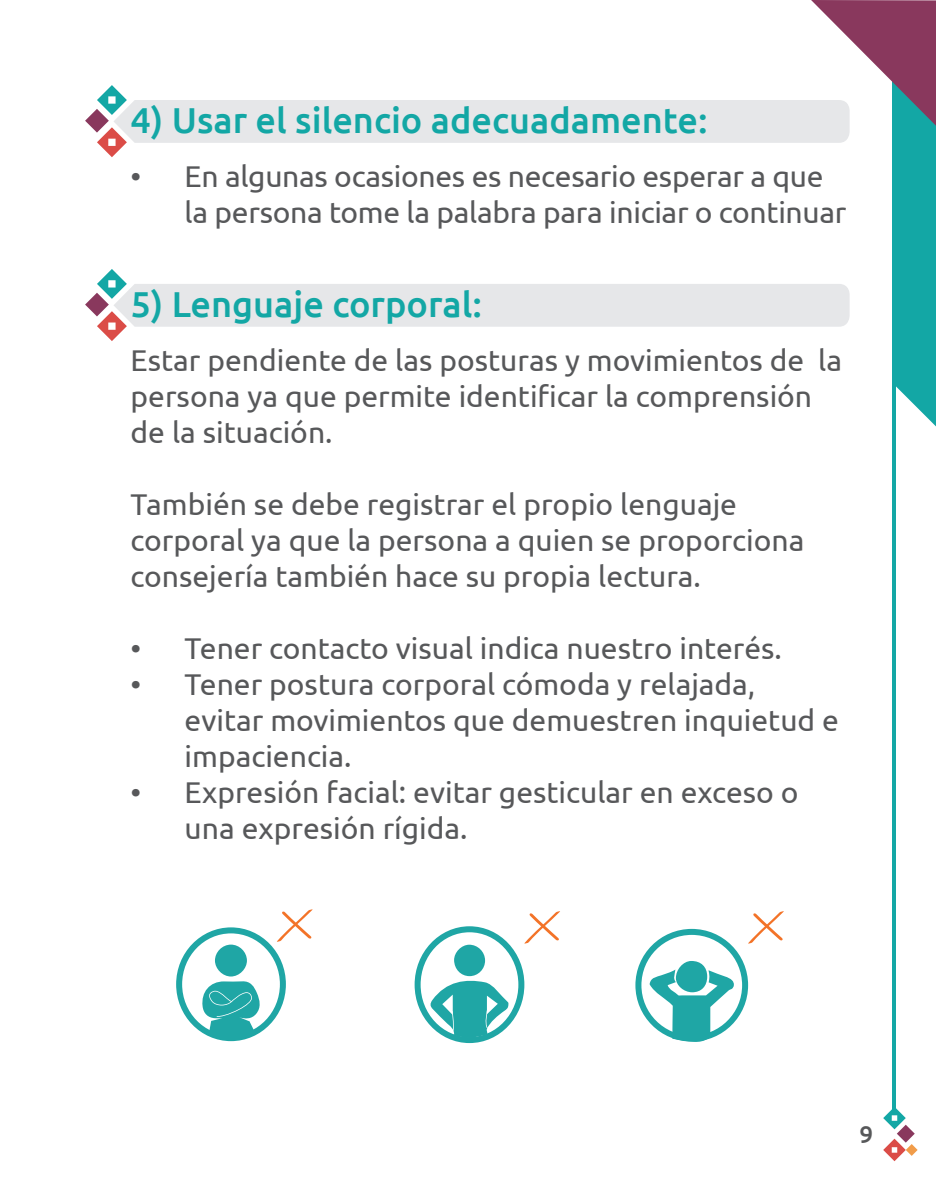
<style>
.page{position:relative;width:936px;height:1191px;background:#fff}
.page>*{position:absolute;margin:0;border:0;box-sizing:border-box;transform-origin:0 0}
.t1{font:500 36px "Ubuntu";color:#13a7a5}
.t2{font:30px/36px "Ubuntu";color:#57585a}
.t3{font:500 24px "Ubuntu";color:#57585a}
</style>
<div class="page">
<svg style="left:883px;top:1106px;width:34px;height:55px"></svg>
<hr style="left:892px;top:64px;width:3px;height:1045px;background:#13a7a5">
<svg style="left:85px;top:0;width:850px;height:426px"></svg>
<div style="left:176px;top:927px;width:110px;height:114px;border:6px solid #1fa6a5;border-radius:50%"></div>
<svg style="left:201px;top:944px;width:60px;height:94px"></svg>
<svg style="left:748px;top:911px;width:36px;height:33px"></svg>
<svg style="left:524px;top:911px;width:36px;height:33px"></svg>
<svg style="left:277px;top:909px;width:36px;height:33px"></svg>
<div style="left:414px;top:926px;width:110px;height:117px;border:6px solid #1fa6a5;border-radius:50%"></div>
<div style="left:454px;top:944px;width:31px;height:32px;background:#1fa6a5;border-radius:50%"></div>
<svg style="left:429px;top:980px;width:80px;height:58px"></svg>
<div style="left:635px;top:929px;width:113px;height:112px;border:6px solid #1fa6a5;border-radius:50%"></div>
<svg style="left:649px;top:969px;width:85px;height:73px"></svg>
<div style="left:675px;top:960px;width:32px;height:32px;background:#1fa6a5;border-radius:15px"></div>
<p class="t1" style="left:131px;top:97px;width:578px">4) Usar el silencio adecuadamente:</p>
<p class="t2" style="left:185px;top:157px;width:663px;text-indent:-54px">• En algunas ocasiones es necesario esperar a que la persona tome la palabra para iniciar o continuar</p>
<p class="t1" style="left:131px;top:281px;width:353px">5) Lenguaje corporal:</p>
<p class="t2" style="left:131px;top:341px;width:713px">Estar pendiente de las posturas y movimientos de la persona ya que permite identificar la comprensión de la situación.</p>
<p class="t2" style="left:131px;top:485px;width:675px">También se debe registrar el propio lenguaje corporal ya que la persona a quien se proporciona consejería también hace su propia lectura.</p>
<p class="t2" style="left:131px;top:629px;width:652px">• Tener contacto visual indica nuestro interés.</p>
<p class="t2" style="left:185px;top:665px;width:655px;text-indent:-54px">• Tener postura corporal cómoda y relajada, evitar movimientos que demuestren inquietud e impaciencia.</p>
<p class="t2" style="left:185px;top:773px;width:615px;text-indent:-54px">• Expresión facial: evitar gesticular en exceso o una expresión rígida.</p>
<p class="t3" style="left:859px;top:1119px;width:15px">9</p>
</div>
